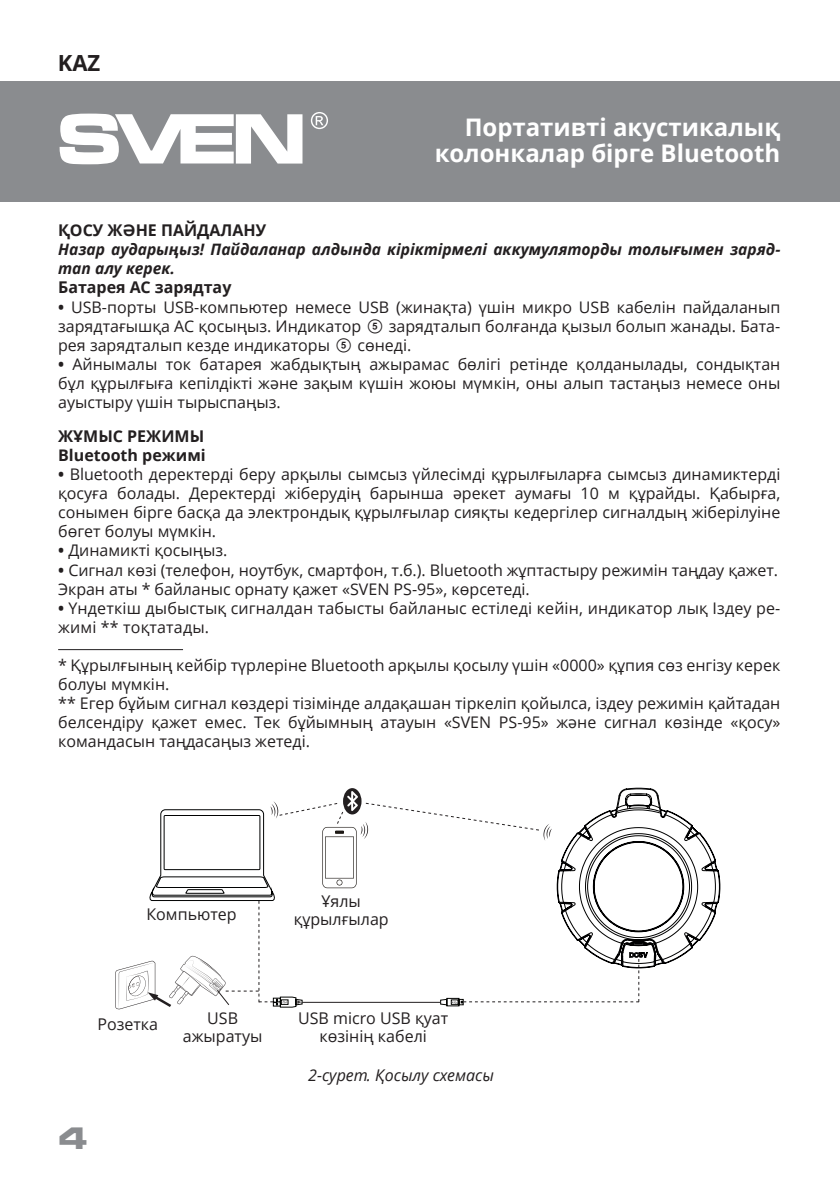
<style>
.page{position:relative;width:840px;height:1191px;background:#fff}
.page>*{position:absolute;margin:0;border:0;box-sizing:border-box;transform-origin:0 0}
.t1{font:700 30px "Micra";color:#8a8c8f}
.t2{font:700 24.2px/26px "Open Sans";color:#fff;text-align:right}
.t3{font:700 22.2px "Open Sans";color:#231f20}
.t4{font:16.2px/18px "Open Sans";color:#231f20;text-align:center}
.t5{font:700 16.2px "Open Sans";color:#231f20}
.t6{font:italic 16.2px "Open Sans";color:#231f20}
.t7{font:16px/19px "Open Sans";color:#231f20;text-align:justify}
.t8{font:700 16px "Open Sans";color:#231f20}
.t9{font:italic 700 15.8px/19px "Open Sans";color:#231f20}
.s1{font-weight:700}
.s2{font-family:"SVEN"}
</style>
<div class="page">
<div style="left:0;top:81px;width:839px;height:121px;background:#8a8c8f"></div>
<svg style="left:60px;top:114px;width:242px;height:50px"></svg>
<svg style="left:311px;top:112px;width:17px;height:17px"></svg>
<hr style="left:58px;top:649px;width:125px;height:1px;background:#231f20">
<svg style="left:115px;top:788px;width:604px;height:221px"></svg>
<h3 class="t3" style="left:58px;top:47px;width:44px">KAZ</h3>
<h2 class="t2" style="left:434px;top:114px;width:347px">Портативті aкустикалық колонкалар бірге Bluetooth</h2>
<p class="t5" style="left:58px;top:219px;width:209px">ҚОСУ ЖӘНЕ ПАЙДАЛАНУ</p>
<p class="t9" style="left:58px;top:240px;width:723px">Назар аударыңыз! Пайдаланар алдында кіріктірмелі аккумуляторды толығымен заряд&shy;тап алу керек.</p>
<p class="t5" style="left:58px;top:276px;width:175px">Батарея AC зарядтау</p>
<p class="t7" style="left:58px;top:297px;width:723px"><span class="s1">•</span> USB-порты USB-компьютер немесе USB (жинақта) үшін микро USB кабелін пайдаланып зарядтағышқа AC қосыңыз. Индикатор <span class="s2">e</span> зарядталып болғанда қызыл болып жанады. Бата&shy;рея зарядталып кезде индикаторы <span class="s2">e</span> сөнеді.</p>
<p class="t7" style="left:58px;top:354px;width:723px"><span class="s1">•</span> Айнымалы ток батарея жабдықтың ажырамас бөлігі ретінде қолданылады, сондықтан бұл құрылғыға кепілдікті және зақым күшін жоюы мүмкін, оны алып тастаңыз немесе оны ауыстыру үшін тырыспаңыз.</p>
<p class="t5" style="left:58px;top:424px;width:147px">ЖҰМЫС РЕЖИМЫ</p>
<p class="t8" style="left:58px;top:444px;width:149px">Bluetooth режимі</p>
<p class="t7" style="left:58px;top:464px;width:723px"><span class="s1">•</span> Bluetooth деректерді беру арқылы сымсыз үйлесімді құрылғыларға сымсыз динамиктерді қосуға болады. Деректерді жіберудің барынша әрекет аумағы 10 м құрайды. Қабырға, сонымен бірге басқа да электрондық құрылғылар сияқты кедергілер сигналдың жіберілуіне бөгет болуы мүмкін.</p>
<p class="t7" style="left:58px;top:540px;width:171px"><span class="s1">•</span> Динамикті қосыңыз.</p>
<p class="t7" style="left:58px;top:560px;width:721px"><span class="s1">•</span> Сигнал көзі (телефон, ноутбук, смартфон, т.б.). Bluetooth жұптастыру режимін таңдау қажет.<br>Экран аты * байланыс орнату қажет «SVEN PS-95», көрсетеді.</p>
<p class="t7" style="left:58px;top:598px;width:723px"><span class="s1">•</span> Үндеткіш дыбыстық сигналдан табысты байланыс естіледі кейін, индикатор лық Іздеу ре&shy;жимі ** тоқтатады.</p>
<p class="t7" style="left:58px;top:655px;width:723px;text-align:left">* Құрылғының кейбір түрлеріне Bluetooth арқылы қосылу үшін «0000» құпия сөз енгізу керек болуы мүмкін.<br>** Егер бұйым сигнал көздері тізімінде алдақашан тіркеліп қойылса, іздеу режимін қайтадан белсендіру қажет емес. Тек бұйымның атауын «SVEN PS-95» және сигнал көзінде «қосу» командасын таңдасаңыз жетеді.</p>
<p class="t4" style="left:146px;top:904px;width:92px">Компьютер</p>
<p class="t4" style="left:97px;top:1015px;width:62px">Розетка</p>
<p class="t4" style="left:183px;top:1008px;width:81px">USB ажыратуы</p>
<h1 class="t1" style="left:59px;top:1122px;width:32px">4</h1>
<p class="t4" style="left:293px;top:891px;width:97px">Ұялы құрылғылар</p>
<p class="t4" style="left:298px;top:1008px;width:151px">USB micro USB қуат көзінің кабелі</p>
<p class="t6" style="left:308px;top:1063px;width:187px">2-сурет. Қосылу схемасы</p>
</div>
